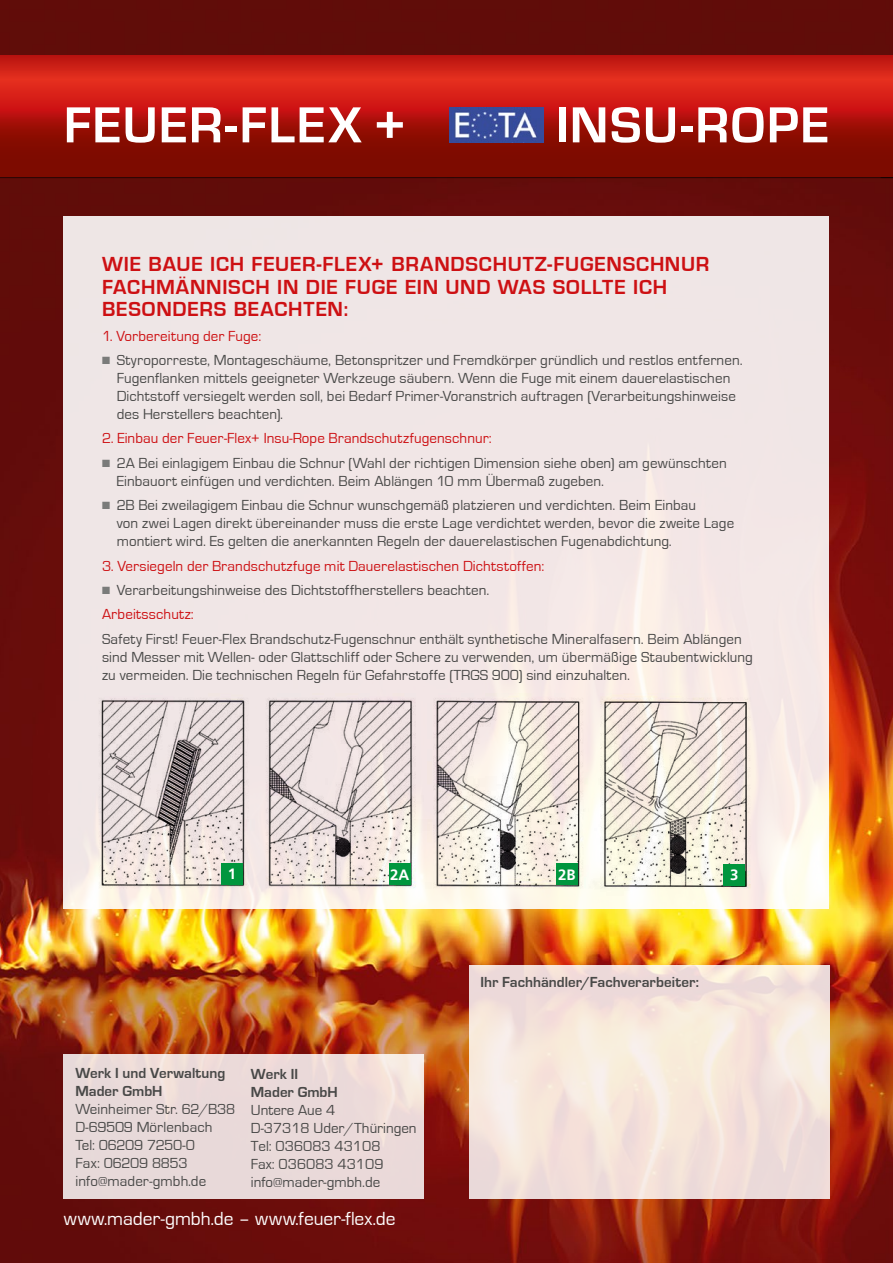
<style>
.page{position:relative;width:893px;height:1263px;background:#fff}
.page>*{position:absolute;margin:0;border:0;box-sizing:border-box;transform-origin:0 0}
.t1{font:700 52.5px "Eurostile";letter-spacing:.03em;color:#fff}
.t2{font:700 21px/22.5px "Eurostile";letter-spacing:.035em;color:#cd1013}
.t3{font:19.5px "Eurostile";color:#fff}
.t4{font:15px/18px "Eurostile";letter-spacing:.005em;color:#484847}
.t5{font:15px "Eurostile";letter-spacing:.005em;color:#cd1013}
.t6{font:700 15px/18px "Eurostile";letter-spacing:.005em;color:#484847}
.t7{font:700 15px "Frutiger";color:#fff}
.s1{color:#7a7b7a}
.s2{color:#cd1013}
</style>
<div class="page">
<img style="left:0;top:0;width:893px;height:1263px">
<div style="left:64px;top:217px;width:765px;height:692px;background:#f0e6e6"></div>
<div style="left:64px;top:1054px;width:360px;height:145px;background:#e9d9d9"></div>
<svg style="left:469px;top:965px;width:360px;height:234px;fill:#f6e4d9"></svg>
<div style="left:0;top:56px;width:893px;height:123px;background:#000;opacity:.75"></div>
<svg style="left:0;top:55px;width:893px;height:121px"></svg>
<img style="left:450px;top:107px;width:93px;height:35px">
<img style="left:95px;top:694px;width:659px;height:201px">
<div style="left:221px;top:863px;width:22px;height:21px;background:#00963e"></div>
<div style="left:389px;top:863px;width:21px;height:21px;background:#00963e"></div>
<div style="left:556px;top:864px;width:22px;height:21px;background:#00963e"></div>
<div style="left:723px;top:864px;width:22px;height:21px;background:#00963e"></div>
<h1 class="t1" style="left:64px;top:96px;width:344px">FEUER-FLEX +</h1>
<h1 class="t1" style="left:556px;top:96px;width:275px">INSU-ROPE</h1>
<h2 class="t2" style="left:102px;top:253px;width:609px">WIE BAUE ICH FEUER-FLEX+ BRANDSCHUTZ-FUGENSCHNUR<br>FACHMÄNNISCH IN DIE FUGE EIN UND WAS SOLLTE ICH<br>BESONDERS BEACHTEN:</h2>
<p class="t5" style="left:102px;top:328px;width:161px">1. Vorbereitung der Fuge:</p>
<p class="t4" style="left:117px;top:351px;width:627px;text-indent:-15px"><span class="s1">■</span> Styroporreste, Montageschäume, Betonspritzer und Fremdkörper gründlich und restlos entfernen.<br>Fugenflanken mittels geeigneter Werkzeuge säubern. Wenn die Fuge mit einem dauerelastischen Dichtstoff versiegelt werden soll, bei Bedarf Primer-Voranstrich auftragen (Verarbeitungshinweise des Herstellers beachten).</p>
<p class="t5" style="left:102px;top:430px;width:391px">2. Einbau der Feuer-Flex+ Insu-Rope Brandschutzfugenschnur:</p>
<p class="t4" style="left:117px;top:454px;width:612px;text-indent:-15px"><span class="s1">■</span> 2A Bei einlagigem Einbau die Schnur (Wahl der richtigen Dimension siehe oben) am gewünschten<br>Einbauort einfügen und verdichten. Beim Ablängen 10 mm Übermaß zugeben.</p>
<p class="t4" style="left:117px;top:497px;width:619px;text-indent:-15px"><span class="s1">■</span> 2B Bei zweilagigem Einbau die Schnur wunschgemäß platzieren und verdichten. Beim Einbau<br>von zwei Lagen direkt übereinander muss die erste Lage verdichtet werden, bevor die zweite Lage montiert wird. Es gelten die anerkannten Regeln der dauerelastischen Fugenabdichtung.</p>
<p class="t5" style="left:102px;top:558px;width:444px">3. Versiegeln der Brandschutzfuge mit Dauerelastischen Dichtstoffen:</p>
<p class="t4" style="left:102px;top:578px;width:389px;line-height:24.3px"><span class="s1">■</span> Verarbeitungshinweise des Dichtstoffherstellers beachten.<br><span class="s2">Arbeitsschutz:</span></p>
<p class="t4" style="left:102px;top:630px;width:652px">Safety First! Feuer-Flex Brandschutz-Fugenschnur enthält synthetische Mineralfasern. Beim Ablängen sind Messer mit Wellen- oder Glattschliff oder Schere zu verwenden, um übermäßige Staubentwicklung zu vermeiden. Die technischen Regeln für Gefahrstoffe (TRGS 900) sind einzuhalten.</p>
<p class="t7" style="left:228px;top:865px;width:10px">1</p>
<p class="t7" style="left:390px;top:865px;width:21px">2A</p>
<p class="t7" style="left:558px;top:866px;width:19px">2B</p>
<p class="t7" style="left:730px;top:866px;width:10px">3</p>
<p class="t6" style="left:75px;top:1065px;width:151px">Werk I und Verwaltung<br>Mader GmbH</p>
<p class="t4" style="left:75px;top:1101px;width:161px">Weinheimer Str. 62/B38<br>D-69509 Mörlenbach<br>Tel: 06209 7250-0<br>Fax: 06209 8853 info@mader-gmbh.de</p>
<p class="t6" style="left:251px;top:1065px;width:88px">Werk II<br>Mader GmbH</p>
<p class="t4" style="left:251px;top:1101px;width:167px">Untere Aue 4<br>D-37318 Uder/Thüringen<br>Tel: 036083 43108<br>Fax: 036083 43109 info@mader-gmbh.de</p>
<h3 class="t3" style="left:64px;top:1208px;width:333px">www.mader-gmbh.de – www.feuer-flex.de</h3>
<p class="t6" style="left:480px;top:973px;width:220px">Ihr Fachhändler/Fachverarbeiter:</p>
</div>
